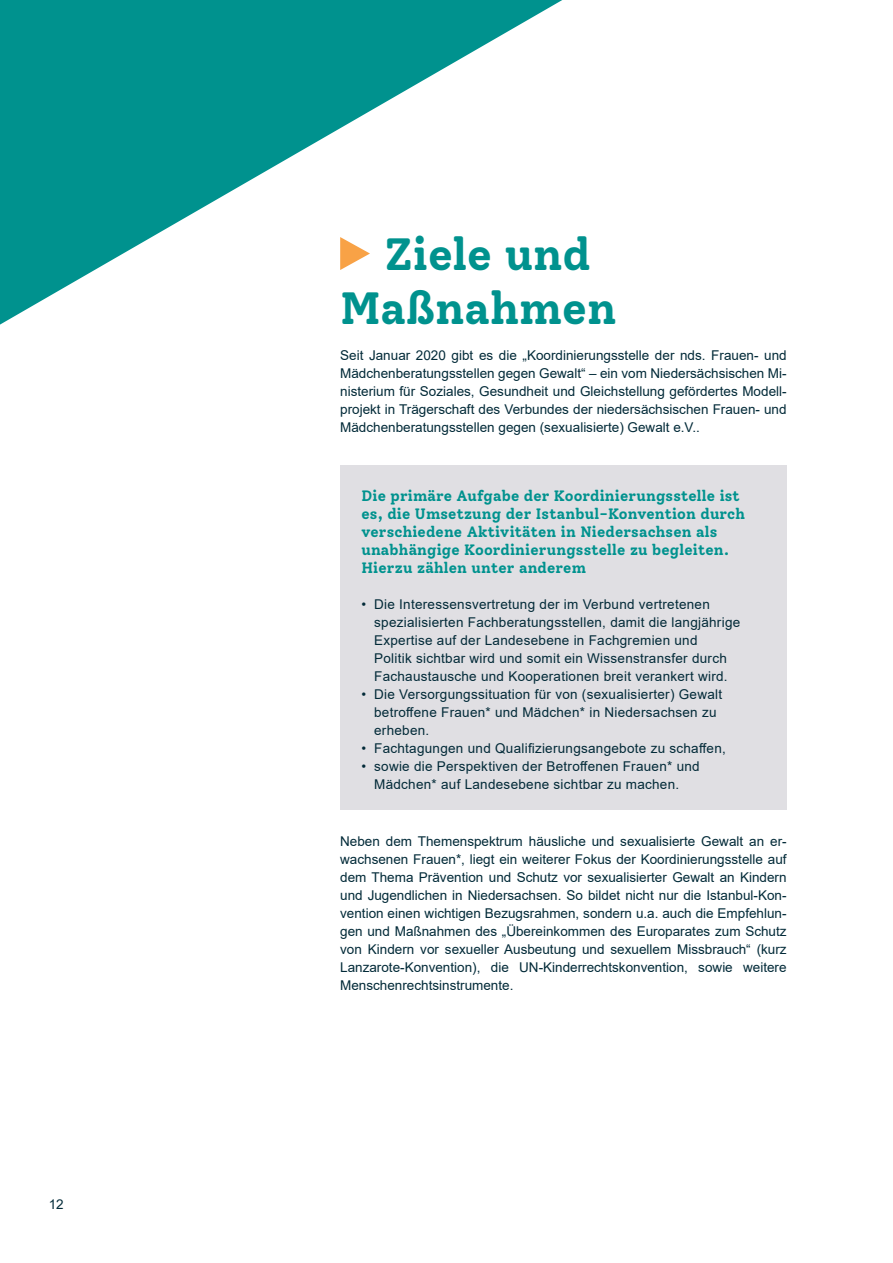
<style>
.page{position:relative;width:893px;height:1263px;background:#fff}
.page>*{position:absolute;margin:0;border:0;box-sizing:border-box;transform-origin:0 0}
.t1{font:700 45px/54px "Solway";color:#00928e;text-align:center}
.t2{font:700 15px/18px "Solway";letter-spacing:.01em;color:#00928e}
.t3{font:13.5px/18px "Arial";letter-spacing:.02em;color:#022a38;text-align:justify}
</style>
<div class="page">
<div style="left:340px;top:465px;width:447px;height:345px;background:#e0dfe3"></div>
<svg style="left:0;top:0;width:562px;height:325px"></svg>
<p class="t3" style="left:49px;top:1195px;width:17px">12</p>
<h1 class="t1" style="left:340px;top:227px;width:278px">Ziele und<br>Maßnahmen</h1>
<p class="t3" style="left:340px;top:346px;width:448px">Seit Januar 2020 gibt es die „Koordinierungsstelle der nds. Frauen- und Mädchenberatungsstellen gegen Gewalt“ – ein vom Niedersächsischen Mi&shy;nisterium für Soziales, Gesundheit und Gleichstellung gefördertes Modell&shy;projekt in Trägerschaft des Verbundes der niedersächsischen Frauen- und Mädchenberatungsstellen gegen (sexualisierte) Gewalt e.V..</p>
<p class="t2" style="left:361px;top:486px;width:385px">Die primäre Aufgabe der Koordinierungsstelle ist es, die Umsetzung der Istanbul-Konvention durch verschiedene Aktivitäten in Niedersachsen als unabhängige Koordinierungsstelle zu begleiten.<br>Hierzu zählen unter anderem</p>
<p class="t3" style="left:374px;top:595px;width:368px;text-align:left;text-indent:-13px">• Die Interessensvertretung der im Verbund vertretenen spezialisierten Fachberatungsstellen, damit die langjährige Expertise auf der Landesebene in Fachgremien und<br>Politik sichtbar wird und somit ein Wissenstransfer durch Fachaustausche und Kooperationen breit verankert wird.</p>
<p class="t3" style="left:374px;top:685px;width:349px;text-align:left;text-indent:-13px">• Die Versorgungssituation für von (sexualisierter) Gewalt betroffene Frauen* und Mädchen* in Niedersachsen zu erheben.</p>
<p class="t3" style="left:361px;top:739px;width:366px">• Fachtagungen und Qualifizierungsangebote zu schaffen,</p>
<p class="t3" style="left:361px;top:757px;width:340px;text-align:center">• sowie die Perspektiven der Betroffenen Frauen* und<br>Mädchen* auf Landesebene sichtbar zu machen.</p>
<p class="t3" style="left:340px;top:832px;width:448px">Neben dem Themenspektrum häusliche und sexualisierte Gewalt an er&shy;wachsenen Frauen*, liegt ein weiterer Fokus der Koordinierungsstelle auf dem Thema Prävention und Schutz vor sexualisierter Gewalt an Kindern und Jugendlichen in Niedersachsen. So bildet nicht nur die Istanbul-Kon&shy;vention einen wichtigen Bezugsrahmen, sondern u.a. auch die Empfehlun&shy;gen und Maßnahmen des „Übereinkommen des Europarates zum Schutz von Kindern vor sexueller Ausbeutung und sexuellem Missbrauch“ (kurz Lanzarote-Konvention), die UN-Kinderrechtskonvention, sowie weitere Menschenrechtsinstrumente.</p>
</div>
